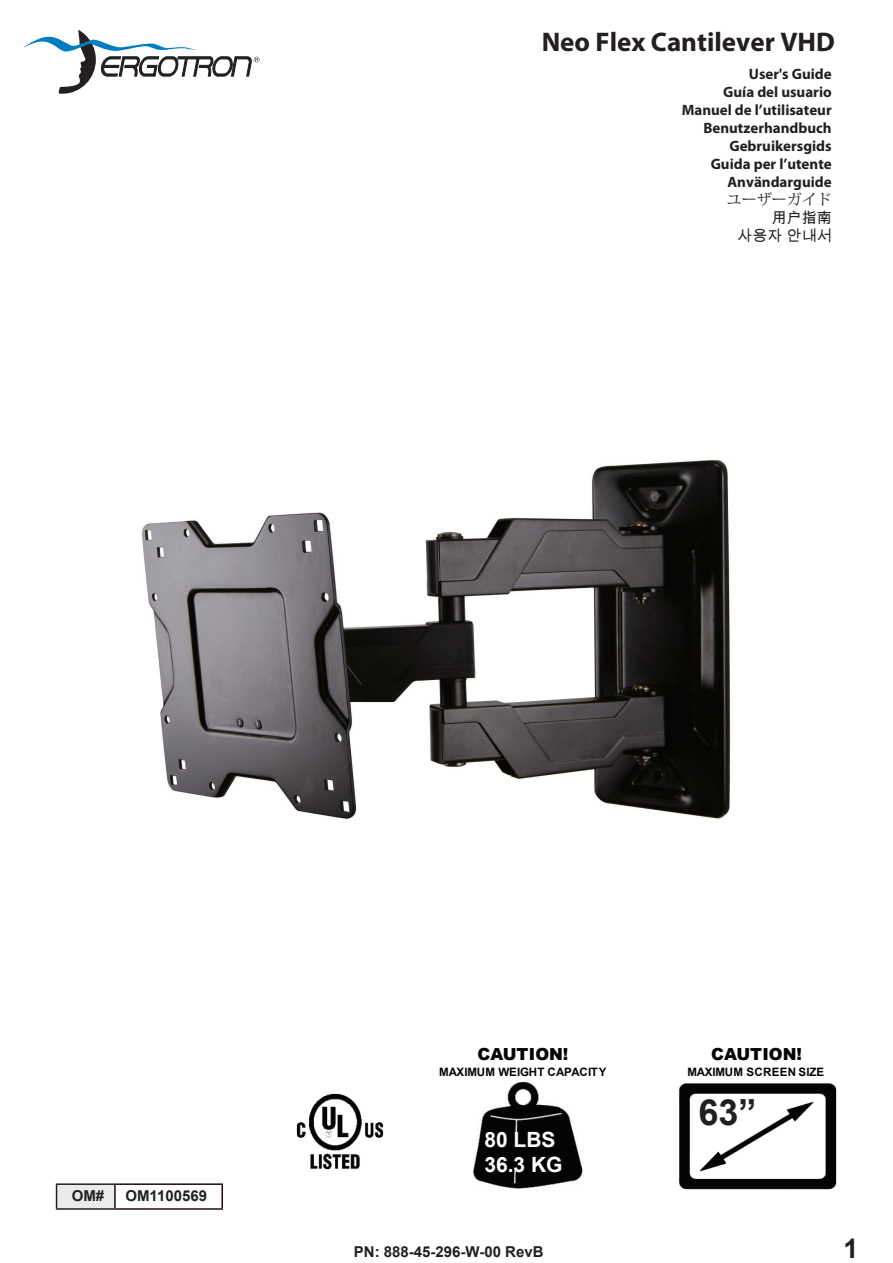
<style>
.page{position:relative;width:893px;height:1263px;background:#fff}
.page>*{position:absolute;margin:0;border:0;box-sizing:border-box;transform-origin:0 0}
.t1{font:700 36px "Arial";color:#231f20}
.t2{font:700 27px "Myriad Pro";color:#231f20}
.t3{font:700 27px "Arial";color:#231f20}
.t4{font:700 21px/25.2px "Arial";color:#fff}
.t5{font:900 16.65px "Arial";letter-spacing:-.005em;color:#040503}
.t6{font:700 15px/18px "Myriad Pro";color:#231f20;text-align:right}
.t7{font:700 15px "Arial";color:#231f20}
.t8{font:15px/18px "Arial Unicode MS";color:#231f20;text-align:right}
.t9{font:15px "Koz Min Pro";color:#231f20}
.t10{font:700 11.55px "Arial";letter-spacing:-.02em;color:#040503}
.t11{font:700 11.55px "Arial";letter-spacing:.005em;color:#040503}
</style>
<div class="page">
<svg style="left:24px;top:30px;width:235px;height:64px"></svg>
<img style="left:473px;top:1082px;width:110px;height:107px">
<img style="left:679px;top:1083px;width:158px;height:107px">
<img style="left:296px;top:1094px;width:88px;height:75px">
<div style="left:57px;top:1184px;width:58px;height:25px;background:#ebebec"></div>
<hr style="left:56px;top:1183px;width:58px;height:2px;background:#231f20">
<svg style="left:56px;top:1185px;width:1px;height:23px"></svg>
<hr style="left:56px;top:1208px;width:58px;height:2px;background:#231f20">
<hr style="left:114px;top:1183px;width:109px;height:2px;background:#210b0d">
<hr style="left:114px;top:1185px;width:2px;height:23px;background:#210b0d">
<hr style="left:221px;top:1185px;width:2px;height:23px;background:#210b0d">
<hr style="left:114px;top:1208px;width:109px;height:2px;background:#210b0d">
<img style="left:141px;top:460px;width:590px;height:359px">
<h2 class="t2" style="left:542px;top:24px;width:295px">Neo Flex Cantilever VHD</h2>
<p class="t6" style="left:682px;top:65px;width:152px">User's Guide<br>Guía del usuario<br>Manuel de l’utilisateur<br>Benutzerhandbuch<br>Gebruikersgids<br>Guida per l’utente<br>Användarguide</p>
<p class="t9" style="left:727px;top:189px;width:106px">ユーザーガイド</p>
<p class="t8" style="left:738px;top:209px;width:96px">用户指南사용자 안내서</p>
<p class="t7" style="left:72px;top:1186px;width:34px">OM#</p>
<p class="t7" style="left:125px;top:1186px;width:83px">OM1100569</p>
<p class="t5" style="left:478px;top:1042px;width:92px">CAUTION!</p>
<p class="t10" style="left:439px;top:1064px;width:169px">MAXIMUM WEIGHT CAPACITY</p>
<h3 class="t4" style="left:484px;top:1127px;width:80px">80 LBS<br>36.3 KG</h3>
<p class="t5" style="left:711px;top:1042px;width:92px">CAUTION!</p>
<p class="t11" style="left:687px;top:1064px;width:138px">MAXIMUM SCREEN SIZE</p>
<h1 class="t1" style="left:699px;top:1089px;width:60px">63”</h1>
<p class="t7" style="left:354px;top:1241px;width:191px">PN: 888-45-296-W-00 RevB</p>
<h2 class="t3" style="left:843px;top:1230px;width:17px">1</h2>
</div>
